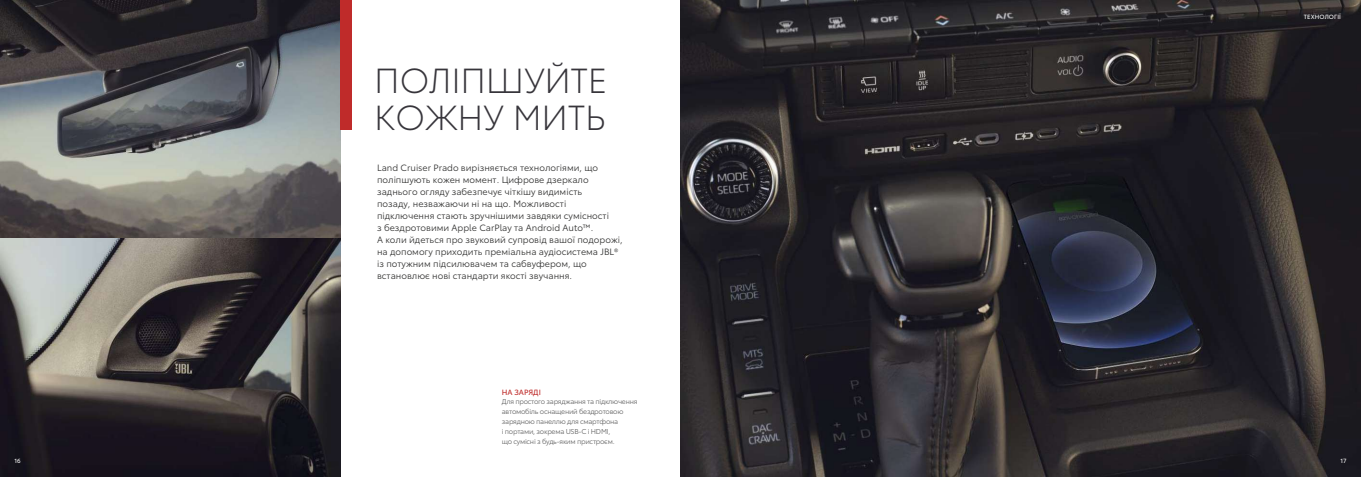
<style>
.page{position:relative;width:1361px;height:477px;background:#fff}
.page>*{position:absolute;margin:0;border:0;box-sizing:border-box;transform-origin:0 0}
.t1{font:300 34.2px/37.1px "Toyota Type";letter-spacing:-.01em;color:#37353b}
.t2{font:9px/12px "Toyota Type";color:#343433}
.t3{font:7.5px "Toyota Type";color:#bf2b2a}
.t4{font:7px/9.8px "Toyota Type";letter-spacing:-.035em;color:#656565}
.t5{font:6px "Toyota Type";letter-spacing:.015em;color:#fff}
</style>
<div class="page">
<img style="left:680px;top:0;width:681px;height:476px">
<img style="left:0;top:0;width:340px;height:476px">
<div style="left:340px;top:0;width:11px;height:130px;background:#bf2b2a"></div>
<h1 class="t1" style="left:374px;top:59px;width:235px">ПОЛІПШУЙТЕ<br>КОЖНУ МИТЬ</h1>
<p class="t2" style="left:377px;top:161px;width:247px">Land Cruiser Prado вирізняється технологіями, що поліпшують кожен момент. Цифрове дзеркало заднього огляду забезпечує чіткішу видимість<br>позаду, незважаючи ні на що. Можливості підключення стають зручнішими завдяки сумісності<br>з бездротовими Apple CarPlay та Android Auto™.<br>А коли йдеться про звуковий супровід вашої подорожі, на допомогу приходить преміальна аудіосистема JBL® із потужним підсилювачем та сабвуфером, що встановлює нові стандарти якості звучання.</p>
<p class="t3" style="left:502px;top:386px;width:41px">НА ЗАРЯДІ</p>
<p class="t4" style="left:502px;top:396px;width:137px">Для простого заряджання та підключення автомобіль оснащений бездротовою зарядною панеллю для смартфона<br>і портами, зокрема USB-C і HDMI,<br>що сумісні з будь-яким пристроєм.</p>
<p class="t5" style="left:1304px;top:12px;width:39px">ТЕХНОЛОГІЇ</p>
<p class="t5" style="left:14px;top:455px;width:8px">16</p>
<p class="t5" style="left:1340px;top:455px;width:8px">17</p>
</div>
